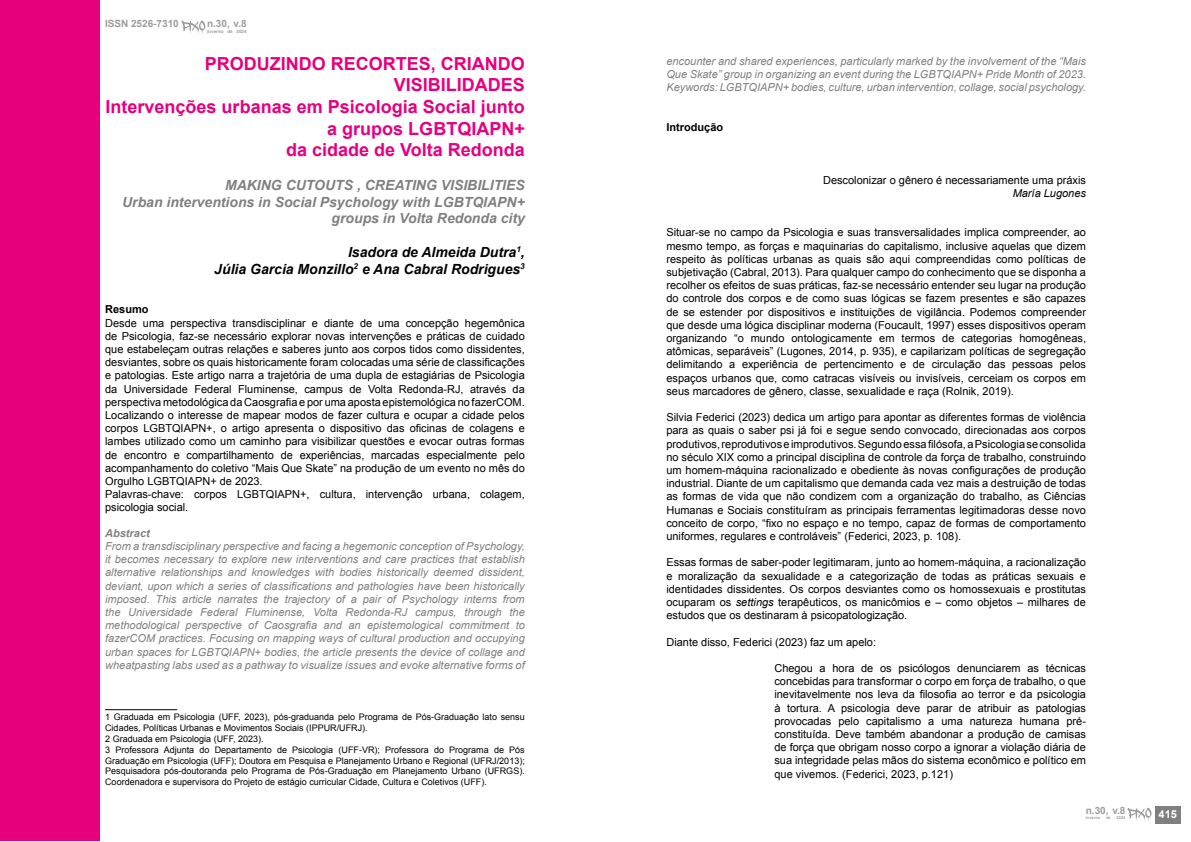
<style>
.page{position:relative;width:1191px;height:842px;background:#fff}
.page>*{position:absolute;margin:0;border:0;box-sizing:border-box;transform-origin:0 0}
.t1{font:700 18px/21.6px "Arial";color:#e6007d;text-align:right}
.t2{font:italic 700 14px/16.8px "Arial";color:#818080;text-align:right}
.t3{font:italic 700 14px/16.8px "Arial";color:#000;text-align:right}
.t4{font:11px/13.2px "Arial";color:#000;text-align:justify}
.t5{font:italic 11px/13.2px "Arial";color:#818080;text-align:justify}
.t6{font:700 11px "Arial";color:#000}
.t7{font:italic 11px "Arial";color:#000}
.t8{font:italic 700 11px "Arial";color:#808080}
.t9{font:700 11px "Arial";color:#fff}
.t10{font:700 10px "Arial";color:#9d9d9c}
.t11{font:9px/10.8px "Arial";color:#000}
.t12{font:700 4.6px "Arial";color:#9d9d9c}
.t13{font:700 4px "Arial";color:#9d9d9c}
.s1{font-style:italic}
</style>
<div class="page">
<div style="left:0;top:0;width:99px;height:841px;background:#e6007d"></div>
<hr style="left:105px;top:709px;width:72px;height:1px;background:#000">
<div style="left:1155px;top:806px;width:25px;height:17px;background:#808080"></div>
<svg style="left:1127px;top:808px;width:24px;height:13px"></svg>
<svg style="left:181px;top:21px;width:24px;height:13px"></svg>
<p class="t10" style="left:105px;top:17px;width:75px">ISSN 2526-7310</p>
<p class="t10" style="left:207px;top:17px;width:41px">n.30, v.8</p>
<p class="t12" style="left:207px;top:28px;width:41px">inverno de 2024</p>
<h1 class="t1" style="left:106px;top:53px;width:421px">PRODUZINDO RECORTES, CRIANDO<br>VISIBILIDADES<br>Intervenções urbanas em Psicologia Social junto a grupos LGBTQIAPN+<br>da cidade de Volta Redonda</h1>
<p class="t2" style="left:122px;top:177px;width:404px">MAKING CUTOUTS , CREATING VISIBILITIES<br>Urban interventions in Social Psychology with LGBTQIAPN+ groups in Volta Redonda city</p>
<p class="t3" style="left:214px;top:244px;width:312px">Isadora de Almeida Dutra<sup>1</sup>,<br>Júlia Garcia Monzillo<sup>2</sup> e Ana Cabral Rodrigues<sup>3</sup></p>
<p class="t6" style="left:105px;top:302px;width:45px">Resumo</p>
<p class="t4" style="left:105px;top:316px;width:421px;text-align:left">Desde uma perspectiva transdisciplinar e diante de uma concepção hegemônica de Psicologia, faz-se necessário explorar novas intervenções e práticas de cuidado que estabeleçam outras relações e saberes junto aos corpos tidos como dissidentes, desviantes, sobre os quais historicamente foram colocadas uma série de classificações e patologias. Este artigo narra a trajetória de uma dupla de estagiárias de Psicologia da Universidade Federal Fluminense, campus de Volta Redonda-RJ, através da perspectiva metodológica da Caosgrafia e por uma aposta epistemológica no fazerCOM.<br>Localizando o interesse de mapear modos de fazer cultura e ocupar a cidade pelos corpos LGBTQIAPN+, o artigo apresenta o dispositivo das oficinas de colagens e lambes utilizado como um caminho para visibilizar questões e evocar outras formas de encontro e compartilhamento de experiências, marcadas especialmente pelo acompanhamento do coletivo “Mais Que Skate” na produção de um evento no mês do Orgulho LGBTQIAPN+ de 2023.<br>Palavras-chave: corpos LGBTQIAPN+, cultura, intervenção urbana, colagem, psicologia social.</p>
<p class="t8" style="left:105px;top:525px;width:46px">Abstract</p>
<p class="t5" style="left:105px;top:540px;width:421px">From a transdisciplinary perspective and facing a hegemonic conception of Psychology, it becomes necessary to explore new interventions and care practices that establish alternative relationships and knowledges with bodies historically deemed dissident, deviant, upon which a series of classifications and pathologies have been historically imposed. This article narrates the trajectory of a pair of Psychology interns from the Universidade Federal Fluminense, Volta Redonda-RJ campus, through the methodological perspective of Caosgrafia and an epistemological commitment to fazerCOM practices. Focusing on mapping ways of cultural production and occupying urban spaces for LGBTQIAPN+ bodies, the article presents the device of collage and wheatpasting labs used as a pathway to visualize issues and evoke alternative forms of</p>
<p class="t11" style="left:105px;top:712px;width:421px">1 Graduada em Psicologia (UFF, 2023), pós-graduanda pelo Programa de Pós-Graduação lato sensu Cidades, Políticas Urbanas e Movimentos Sociais (IPPUR/UFRJ).<br>2 Graduada em Psicologia (UFF, 2023).<br>3 Professora Adjunta do Departamento de Psicologia (UFF-VR); Professora do Programa de Pós Graduação em Psicologia (UFF); Doutora em Pesquisa e Planejamento Urbano e Regional (UFRJ/2013); Pesquisadora pós-doutoranda pelo Programa de Pós-Graduação em Planejamento Urbano (UFRGS).<br>Coordenadora e supervisora do Projeto de estágio curricular Cidade, Cultura e Coletivos (UFF).</p>
<p class="t5" style="left:666px;top:54px;width:421px">encounter and shared experiences, particularly marked by the involvement of the “Mais Que Skate” group in organizing an event during the LGBTQIAPN+ Pride Month of 2023.<br>Keywords: LGBTQIAPN+ bodies, culture, urban intervention, collage, social psychology.</p>
<p class="t6" style="left:666px;top:120px;width:58px">Introdução</p>
<p class="t4" style="left:823px;top:173px;width:264px">Descolonizar o gênero é necessariamente uma práxis</p>
<p class="t7" style="left:1012px;top:186px;width:75px">María Lugones</p>
<p class="t4" style="left:666px;top:226px;width:421px">Situar-se no campo da Psicologia e suas transversalidades implica compreender, ao mesmo tempo, as forças e maquinarias do capitalismo, inclusive aquelas que dizem respeito às políticas urbanas as quais são aqui compreendidas como políticas de subjetivação (Cabral, 2013). Para qualquer campo do conhecimento que se disponha a recolher os efeitos de suas práticas, faz-se necessário entender seu lugar na produção do controle dos corpos e de como suas lógicas se fazem presentes e são capazes de se estender por dispositivos e instituições de vigilância. Podemos compreender que desde uma lógica disciplinar moderna (Foucault, 1997) esses dispositivos operam organizando “o mundo ontologicamente em termos de categorias homogêneas, atômicas, separáveis” (Lugones, 2014, p. 935), e capilarizam políticas de segregação delimitando a experiência de pertencimento e de circulação das pessoas pelos espaços urbanos que, como catracas visíveis ou invisíveis, cerceiam os corpos em seus marcadores de gênero, classe, sexualidade e raça (Rolnik, 2019).</p>
<p class="t4" style="left:666px;top:411px;width:421px">Silvia Federici (2023) dedica um artigo para apontar as diferentes formas de violência para as quais o saber psi já foi e segue sendo convocado, direcionadas aos corpos produtivos, reprodutivos e improdutivos. Segundo essa filósofa, a Psicologia se consolida no século XIX como a principal disciplina de controle da força de trabalho, construindo um homem-máquina racionalizado e obediente às novas configurações de produção industrial. Diante de um capitalismo que demanda cada vez mais a destruição de todas as formas de vida que não condizem com a organização do trabalho, as Ciências Humanas e Sociais constituíram as principais ferramentas legitimadoras desse novo conceito de corpo, “fixo no espaço e no tempo, capaz de formas de comportamento uniformes, regulares e controláveis” (Federici, 2023, p. 108).</p>
<p class="t4" style="left:666px;top:556px;width:421px">Essas formas de saber-poder legitimaram, junto ao homem-máquina, a racionalização e moralização da sexualidade e a categorização de todas as práticas sexuais e identidades dissidentes. Os corpos desviantes como os homossexuais e prostitutas ocuparam os <span class="s1">settings</span> terapêuticos, os manicômios e – como objetos – milhares de estudos que os destinaram à psicopatologização.</p>
<p class="t4" style="left:666px;top:635px;width:211px">Diante disso, Federici (2023) faz um apelo:</p>
<p class="t4" style="left:774px;top:662px;width:313px">Chegou a hora de os psicólogos denunciarem as técnicas concebidas para transformar o corpo em força de trabalho, o que inevitavelmente nos leva da filosofia ao terror e da psicologia à tortura. A psicologia deve parar de atribuir as patologias provocadas pelo capitalismo a uma natureza humana pré&shy;constituída. Deve também abandonar a produção de camisas de força que obrigam nosso corpo a ignorar a violação diária de sua integridade pelas mãos do sistema econômico e político em que vivemos. (Federici, 2023, p.121)</p>
<p class="t10" style="left:1085px;top:804px;width:41px">n.30, v.8</p>
<p class="t13" style="left:1085px;top:815px;width:16px">inverno</p>
<p class="t13" style="left:1106px;top:815px;width:6px">de</p>
<p class="t13" style="left:1116px;top:815px;width:10px">2024</p>
<p class="t9" style="left:1158px;top:807px;width:20px">415</p>
</div>
